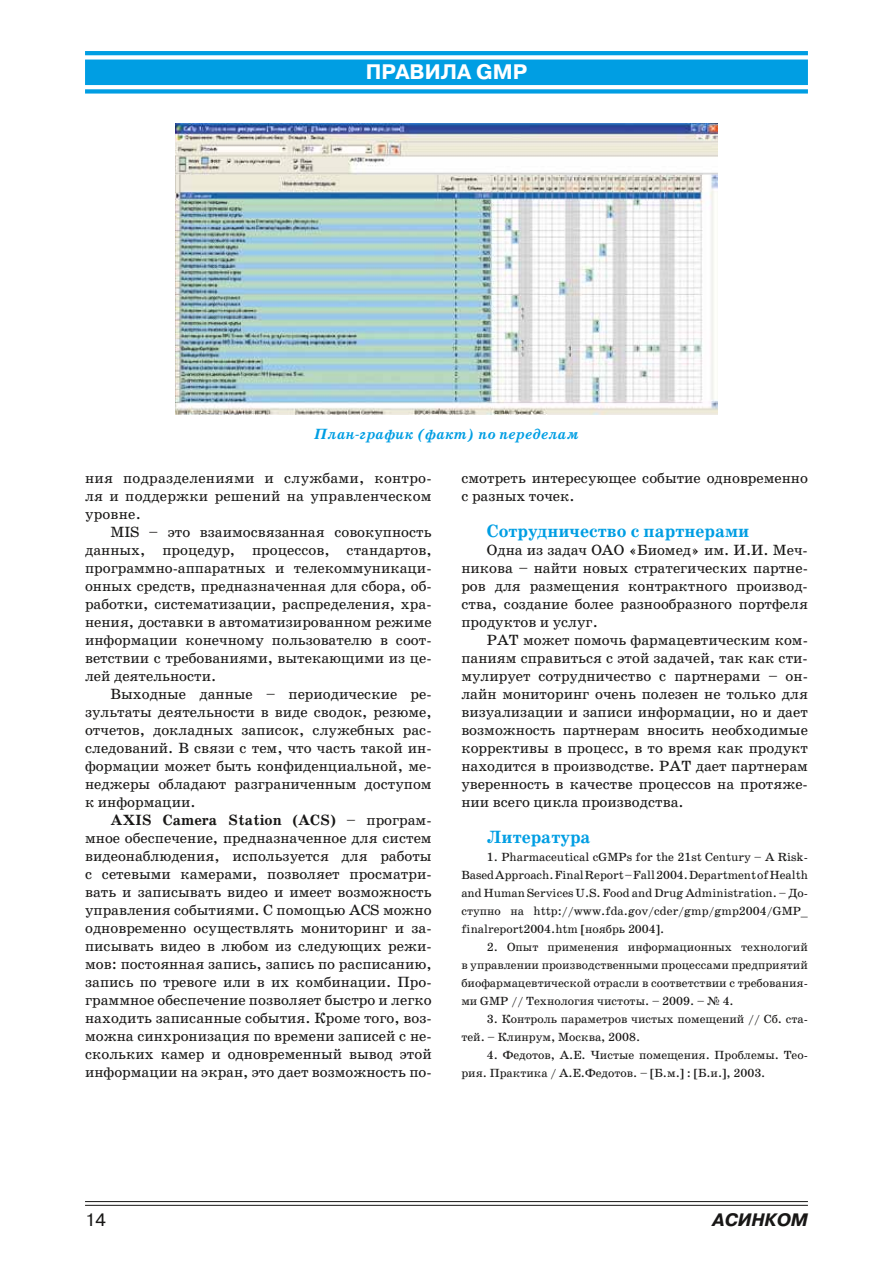
<style>
.page{position:relative;width:893px;height:1263px;background:#fff}
.page>*{position:absolute;margin:0;border:0;box-sizing:border-box;transform-origin:0 0}
.t1{font:700 21px "Pragmatica C";color:#fff}
.t2{font:700 18px "School Book C";color:#009ee3}
.t3{font:italic 700 18px "Pragmatica C";color:#181716}
.t4{font:18px "Pragmatica C";color:#181716}
.t5{font:15px/18px "School Book C";color:#181716;text-align:justify}
.t6{font:italic 700 15px "School Book C";color:#009ee3}
.t7{font:12px/18px "School Book C";color:#181716;text-align:justify}
.s1{font-weight:700}
</style>
<div class="page">
<svg style="left:85px;top:51px;width:723px;height:43px"></svg>
<hr style="left:85px;top:1201px;width:723px;height:1px;background:#181716">
<hr style="left:85px;top:1205px;width:723px;height:1px;background:#181716">
<img style="left:175px;top:123px;width:542px;height:292px">
<h1 class="t1" style="left:366px;top:61px;width:163px">ПРАВИЛА GMP</h1>
<p class="t6" style="left:314px;top:425px;width:266px">План-график (факт) по переделам</p>
<p class="t5" style="left:85px;top:469px;width:348px">ния подразделениями и службами, контро&shy;ля и поддержки решений на управленческом уровне.</p>
<p class="t5" style="left:85px;top:523px;width:348px;text-indent:26px">MIS – это взаимосвязанная совокупность данных, процедур, процессов, стандартов, программно-аппаратных и телекоммуникаци&shy;онных средств, предназначенная для сбора, об&shy;работки, систематизации, распределения, хра&shy;нения, доставки в автоматизированном режиме информации конечному пользователю в соот&shy;ветствии с требованиями, вытекающими из це&shy;лей деятельности.</p>
<p class="t5" style="left:85px;top:685px;width:348px;text-indent:26px">Выходные данные – периодические ре&shy;зультаты деятельности в виде сводок, резюме, отчетов, докладных записок, служебных рас&shy;следований. В связи с тем, что часть такой ин&shy;формации может быть конфиденциальной, ме&shy;неджеры обладают разграниченным доступом к информации.</p>
<p class="t5" style="left:85px;top:811px;width:348px;text-align:left;text-indent:26px"><span class="s1">AXIS Camera Station (ACS)</span> – програм&shy;мное обеспечение, предназначенное для систем видеонаблюдения, используется для работы с сетевыми камерами, позволяет просматри&shy;вать и записывать видео и имеет возможность управления событиями. С помощью ACS можно одновременно осуществлять мониторинг и за&shy;писывать видео в любом из следующих режи&shy;мов: постоянная запись, запись по расписанию, запись по тревоге или в их комбинации. Про&shy;граммное обеспечение позволяет быстро и легко находить записанные события. Кроме того, воз&shy;можна синхронизация по времени записей с не&shy;скольких камер и одновременный вывод этой информации на экран, это дает возможность по-</p>
<p class="t5" style="left:461px;top:469px;width:348px">смотреть интересующее событие одновременно с разных точек.</p>
<p class="t2" style="left:487px;top:521px;width:264px">Сотрудничество с партнерами</p>
<p class="t5" style="left:461px;top:541px;width:348px;text-indent:26px">Одна из задач ОАО «Биомед» им. И.И. Меч&shy;никова – найти новых стратегических партне&shy;ров для размещения контрактного производ&shy;ства, создание более разнообразного портфеля продуктов и услуг.</p>
<p class="t5" style="left:461px;top:631px;width:348px;text-indent:26px">PAT может помочь фармацевтическим ком&shy;паниям справиться с этой задачей, так как сти&shy;мулирует сотрудничество с партнерами – он&shy;лайн мониторинг очень полезен не только для визуализации и записи информации, но и дает возможность партнерам вносить необходимые коррективы в процесс, в то время как продукт находится в производстве. РАТ дает партнерам уверенность в качестве процессов на протяже&shy;нии всего цикла производства.</p>
<p class="t2" style="left:487px;top:827px;width:105px">Литература</p>
<p class="t7" style="left:461px;top:848px;width:348px;text-indent:26px">1. Pharmaceutical cGMPs for the 21st Century – A Risk-Based Approach. Final Report – Fall 2004. Department of Health and Human Services U.S. Food and Drug Administration. – До&shy;ступно на http://www.fda.gov/cder/gmp/gmp2004/GMP_ finalreport2004.htm [ноябрь 2004].</p>
<p class="t7" style="left:461px;top:938px;width:348px;text-indent:26px">2. Опыт применения информационных технологий в управлении производственными процессами предприятий биофармацевтической отрасли в соответствии с требования&shy;ми GMP // Технология чистоты. – 2009. – № 4.</p>
<p class="t7" style="left:461px;top:1010px;width:348px;text-indent:26px">3. Контроль параметров чистых помещений // Сб. ста&shy;тей. – Клинрум, Москва, 2008.</p>
<p class="t7" style="left:461px;top:1046px;width:348px;text-indent:26px">4. Федотов, А.Е. Чистые помещения. Проблемы. Тео&shy;рия. Практика / А.Е.Федотов. – [Б.м.] : [Б.и.], 2003.</p>
<p class="t4" style="left:85px;top:1210px;width:22px">14</p>
<p class="t3" style="left:712px;top:1210px;width:97px">АСИНКОМ</p>
</div>
